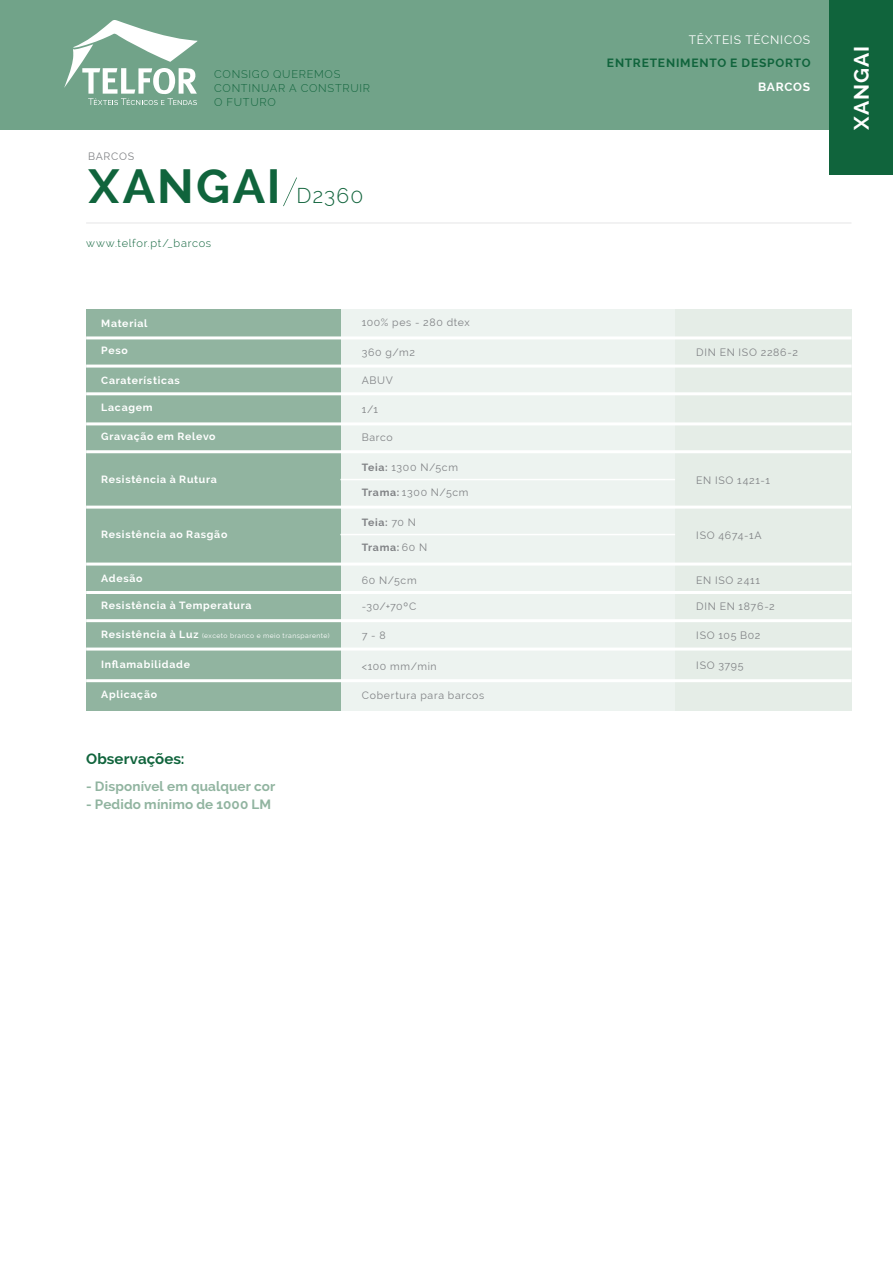
<style>
.page{position:relative;width:893px;height:1263px;background:#fff}
.page>*{position:absolute;margin:0;border:0;box-sizing:border-box;transform-origin:0 0}
.t1{font:700 48px "Raleway";letter-spacing:.045em;color:#10643c}
.t2{font:700 21px "Raleway";letter-spacing:.05em;color:#fff}
.t3{font:300 21px "Raleway";letter-spacing:.045em;color:#11643c}
.t4{font:700 15px "Raleway";letter-spacing:.005em;color:#10643c}
.t5{font:700 13.5px "Raleway";letter-spacing:.01em;color:#91b4a0}
.t6{font:700 12px "Raleway";letter-spacing:.065em;color:#10643c}
.t7{font:12px "Raleway";letter-spacing:.06em;color:#fff}
.t8{font:700 12px "Raleway";letter-spacing:.055em;color:#fff}
.t9{font:300 11.1px/13.8px "Raleway";letter-spacing:.065em;color:#10643c}
.t10{font:10.5px "Raleway";letter-spacing:.07em;color:#808285}
.t11{font:700 10.5px "Raleway";letter-spacing:.065em;color:#fff}
.t12{font:700 10.5px "Raleway";letter-spacing:.07em;color:#808285}
.t13{font:6.75px "Raleway";letter-spacing:.07em;color:#fff}
.s1{font-weight:700}
.s2{font-weight:400}
.s3{font-weight:700;font-size:10.5px}
</style>
<div class="page">
<div style="left:0;top:0;width:893px;height:129px;background:#71a389"></div>
<div style="left:829px;top:0;width:64px;height:174px;background:#10643c"></div>
<svg style="left:64px;top:20px;width:134px;height:85px"></svg>
<hr style="left:86px;top:222px;width:765px;height:2px;background:#e8e8e9">
<div style="left:675px;top:309px;width:177px;height:401px;background:#e5ede7"></div>
<div style="left:340px;top:309px;width:335px;height:401px;background:#edf3f0"></div>
<div style="left:86px;top:309px;width:254px;height:401px;background:#91b4a0"></div>
<hr style="left:86px;top:336px;width:765px;height:3px;background:#fff">
<hr style="left:86px;top:392px;width:765px;height:3px;background:#fff">
<hr style="left:86px;top:422px;width:765px;height:3px;background:#fff">
<hr style="left:86px;top:365px;width:766px;height:3px;background:#fff">
<hr style="left:86px;top:591px;width:765px;height:3px;background:#fff">
<hr style="left:86px;top:562px;width:765px;height:3px;background:#fff">
<hr style="left:86px;top:619px;width:765px;height:3px;background:#fff">
<hr style="left:86px;top:647px;width:765px;height:3px;background:#fff">
<hr style="left:86px;top:506px;width:765px;height:3px;background:#fff">
<hr style="left:86px;top:450px;width:765px;height:3px;background:#fff">
<hr style="left:86px;top:679px;width:765px;height:3px;background:#fff">
<hr style="left:340px;top:534px;width:335px;height:1px;background:#fff">
<hr style="left:340px;top:479px;width:335px;height:1px;background:#fff">
<svg style="left:283px;top:177px;width:14px;height:29px"></svg>
<p class="t7" style="left:689px;top:33px;width:123px">TÊXTEIS TÉCNICOS</p>
<p class="t6" style="left:607px;top:56px;width:205px">ENTRETENIMENTO E DESPORTO</p>
<p class="t10" style="left:88px;top:150px;width:47px">BARCOS</p>
<p class="t9" style="left:214px;top:68px;width:157px">CONSIGO QUEREMOS<br>CONTINUAR A CONSTRUIR<br>O FUTURO</p>
<p class="t8" style="left:758px;top:80px;width:53px">BARCOS</p>
<h1 class="t1" style="left:88px;top:158px;width:194px">XANGAI</h1>
<p class="t9" style="left:86px;top:237px;width:127px">www.telfor.pt/_barcos</p>
<h2 class="t3" style="left:297px;top:183px;width:68px">D2360</h2>
<p class="t11" style="left:101px;top:317px;width:48px">Material</p>
<p class="t10" style="left:362px;top:316px;width:110px">100% pes - 280 dtex</p>
<p class="t11" style="left:101px;top:344px;width:28px">Peso</p>
<p class="t11" style="left:101px;top:374px;width:80px">Caraterísticas</p>
<p class="t10" style="left:362px;top:346px;width:55px">360 g/m2</p>
<p class="t10" style="left:362px;top:375px;width:33px">ABUV</p>
<p class="t11" style="left:101px;top:402px;width:53px">Lacagem</p>
<p class="t10" style="left:362px;top:403px;width:18px">1/1</p>
<p class="t11" style="left:101px;top:430px;width:116px">Gravação em Relevo</p>
<p class="t10" style="left:362px;top:431px;width:33px">Barco</p>
<p class="t11" style="left:101px;top:473px;width:117px">Resistência à Rutura</p>
<p class="t11" style="left:101px;top:528px;width:128px">Resistência ao Rasgão</p>
<p class="t11" style="left:101px;top:573px;width:43px">Adesão</p>
<p class="t10" style="left:362px;top:461px;width:98px"><span class="s1">Teia:</span> 1300 N/5cm</p>
<p class="t10" style="left:362px;top:486px;width:108px"><span class="s1">Trama:</span> 1300 N/5cm</p>
<p class="t12" style="left:362px;top:516px;width:56px">Teia: <span class="s2">70 N</span></p>
<p class="t12" style="left:362px;top:542px;width:67px">Trama: <span class="s2">60 N</span></p>
<p class="t10" style="left:362px;top:574px;width:56px">60 N/5cm</p>
<p class="t10" style="left:696px;top:346px;width:103px">DIN EN ISO 2286-2</p>
<p class="t10" style="left:696px;top:474px;width:75px">EN ISO 1421-1</p>
<p class="t10" style="left:696px;top:529px;width:67px">ISO 4674-1A</p>
<p class="t10" style="left:696px;top:574px;width:65px">EN ISO 2411</p>
<p class="t11" style="left:101px;top:599px;width:152px">Resistência à Temperatura</p>
<p class="t13" style="left:101px;top:631px;width:230px"><span class="s3">Resistência à Luz</span> (exceto branco e meio transparente)</p>
<p class="t10" style="left:362px;top:601px;width:56px">-30/+70ºC</p>
<p class="t10" style="left:696px;top:601px;width:80px">DIN EN 1876-2</p>
<p class="t10" style="left:362px;top:629px;width:25px">7-8</p>
<p class="t10" style="left:696px;top:629px;width:66px">ISO 105 B02</p>
<p class="t11" style="left:101px;top:659px;width:90px">Inflamabilidade</p>
<p class="t10" style="left:362px;top:660px;width:77px">&lt;100 mm/min</p>
<p class="t10" style="left:696px;top:659px;width:49px">ISO 3795</p>
<p class="t11" style="left:101px;top:689px;width:57px">Aplicação</p>
<p class="t10" style="left:362px;top:689px;width:124px">Cobertura para barcos</p>
<h3 class="t4" style="left:86px;top:750px;width:100px">Observações:</h3>
<p class="t5" style="left:86px;top:779px;width:191px">- Disponível em qualquer cor</p>
<p class="t5" style="left:86px;top:797px;width:187px">- Pedido mínimo de 1000 LM</p>
<h2 class="t2" style="left:849px;top:130px;width:86px;rotate:-90deg">XANGAI</h2>
</div>
